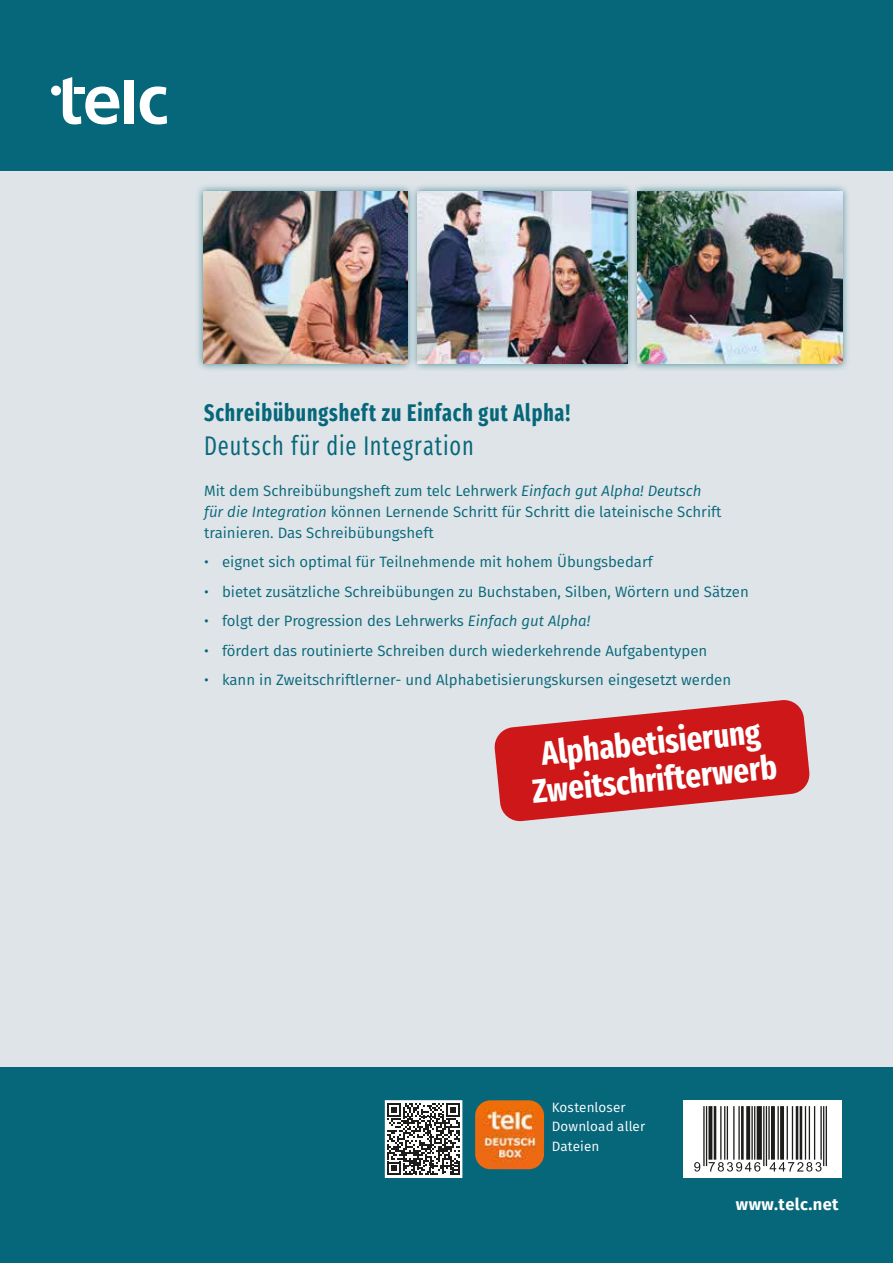
<style>
.page{position:relative;width:893px;height:1263px;background:#fff}
.page>*{position:absolute;margin:0;border:0;box-sizing:border-box;transform-origin:0 0}
.t1{font:700 33.3px/36.9px "Fira Sans Compressed";color:#fff;text-align:center}
.t2{font:27px "Fira Sans Compressed";letter-spacing:.04em;color:#07677a;scale:.9 1}
.t3{font:700 24px "Fira Sans Compressed";letter-spacing:.04em;color:#07677a;scale:.9 1}
.t4{font:700 16.5px "Fira Sans";letter-spacing:.025em;color:#fff}
.t5{font:15px/21px "Fira Sans";color:#07677a}
.t6{font:13.5px/19.5px "Fira Sans";letter-spacing:.005em;color:#fff}
.s1{font-style:italic}
</style>
<div class="page">
<div style="left:0;top:170px;width:893px;height:1093px;background:#dee4e8"></div>
<div style="left:0;top:1067px;width:893px;height:196px;background:#07677a"></div>
<div style="left:0;top:0;width:893px;height:170px;background:#07677a"></div>
<div style="left:195px;top:183px;width:655px;height:189px;background:#07677a;opacity:.75"></div>
<img style="left:203px;top:191px;width:204px;height:173px">
<img style="left:418px;top:191px;width:209px;height:173px">
<img style="left:638px;top:191px;width:204px;height:173px">
<div style="left:683px;top:1100px;width:158px;height:78px;background:#fff"></div>
<div style="left:386px;top:1101px;width:76px;height:76px;background:#fff"></div>
<svg style="left:387px;top:1103px;width:73px;height:72px"></svg>
<div style="left:385px;top:1100px;width:77px;height:78px;border:1px solid #fff"></div>
<img style="left:475px;top:1100px;width:69px;height:69px">
<svg style="left:694px;top:1106px;width:133px;height:65px"></svg>
<svg style="left:494px;top:700px;width:316px;height:122px"></svg>
<svg style="left:63px;top:77px;width:104px;height:47px"></svg>
<div style="left:51px;top:86px;width:10px;height:10px;background:#fff;border-radius:50%"></div>
<div style="left:74px;top:88px;width:10px;height:6px;background:#fff"></div>
<h3 class="t3" style="left:204px;top:392px;width:408px">Schreibübungsheft zu Einfach gut Alpha!</h3>
<h2 class="t2" style="left:204px;top:426px;width:301px">Deutsch für die Integration</h2>
<p class="t5" style="left:204px;top:480px;width:519px">Mit dem Schreibübungsheft zum telc Lehrwerk <span class="s1">Einfach gut Alpha! Deutsch für die Integration</span> können Lernende Schritt für Schritt die lateinische Schrift trainieren. Das Schreibübungsheft</p>
<p class="t5" style="left:204px;top:551px;width:450px">• eignet sich optimal für Teilnehmende mit hohem Übungsbedarf</p>
<p class="t5" style="left:204px;top:581px;width:546px">• bietet zusätzliche Schreibübungen zu Buchstaben, Silben, Wörtern und Sätzen</p>
<p class="t5" style="left:204px;top:610px;width:388px">• folgt der Progression des Lehrwerks <span class="s1">Einfach gut Alpha!</span></p>
<p class="t5" style="left:204px;top:640px;width:505px">• fördert das routinierte Schreiben durch wiederkehrende Aufgabentypen</p>
<p class="t5" style="left:204px;top:669px;width:529px">• kann in Zweitschriftlerner- und Alphabetisierungskursen eingesetzt werden</p>
<h1 class="t1" style="left:526px;top:735px;width:247px;rotate:-6deg">Alphabetisierung<br>Zweitschrifterwerb</h1>
<p class="t6" style="left:552px;top:1097px;width:95px">Kostenloser<br>Download aller<br>Dateien</p>
<p class="t4" style="left:736px;top:1190px;width:104px">www.telc.net</p>
</div>
